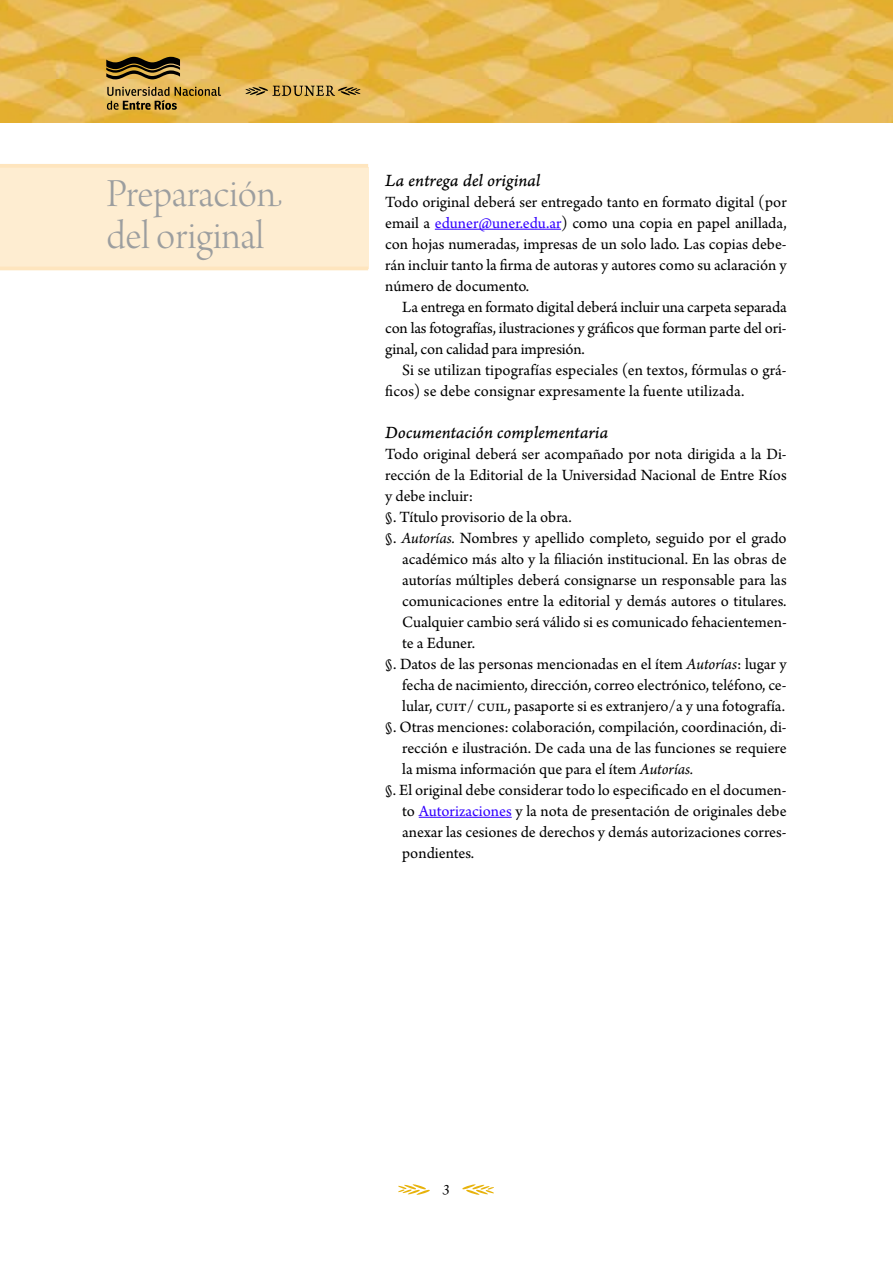
<style>
.page{position:relative;width:893px;height:1263px;background:#fff}
.page>*{position:absolute;margin:0;border:0;box-sizing:border-box;transform-origin:0 0}
.t1{font:42px/42px "Arno Pro Light Display";color:#9c9e9f}
.t2{font:18px "Arno Pro Italic Caption";letter-spacing:-.005em;color:#000}
.t3{font:16.5px/21px "Arno Pro";color:#000;text-align:justify}
.t4{font:italic 15px "Arno Pro";color:#000}
.s1{color:#3200ff}
.s2{font-style:italic}
</style>
<div class="page">
<svg style="left:398px;top:1184px;width:32px;height:11px"></svg>
<svg style="left:462px;top:1184px;width:32px;height:11px"></svg>
<img style="left:0;top:0;width:893px;height:123px">
<svg style="left:246px;top:86px;width:114px;height:10px"></svg>
<svg style="left:107px;top:87px;width:114px;height:23px;background:#b18f43"></svg>
<svg style="left:106px;top:57px;width:74px;height:22px;background:#644f21"></svg>
<div style="left:0;top:167px;width:368px;height:101px;background:#feedd1"></div>
<hr style="left:0;top:267px;width:368px;height:3px;background:#fee5be">
<hr style="left:0;top:164px;width:368px;height:4px;background:#fee5be">
<hr style="left:435px;top:229px;width:126px;height:1px;background:#3200ff">
<hr style="left:419px;top:817px;width:93px;height:1px;background:#3200ff">
<h1 class="t1" style="left:106px;top:176px;width:177px">Preparación del original</h1>
<p class="t2" style="left:385px;top:169px;width:157px">La entrega del original</p>
<p class="t3" style="left:385px;top:192px;width:403px">Todo original deberá ser entregado tanto en formato digital (por email a <span class="s1">eduner@uner.edu.ar</span>) como una copia en papel anillada, con hojas numeradas, impresas de un solo lado. Las copias debe&shy;rán incluir tanto la firma de autoras y autores como su aclaración y número de documento.</p>
<p class="t3" style="left:385px;top:297px;width:403px;text-indent:17px">La entrega en formato digital deberá incluir una carpeta separada con las fotografías, ilustraciones y gráficos que forman parte del ori&shy;ginal, con calidad para impresión.</p>
<p class="t3" style="left:385px;top:360px;width:403px;text-indent:17px">Si se utilizan tipografías especiales (en textos, fórmulas o grá&shy;ficos) se debe consignar expresamente la fuente utilizada.</p>
<p class="t2" style="left:385px;top:421px;width:224px">Documentación complementaria</p>
<p class="t3" style="left:385px;top:444px;width:403px">Todo original deberá ser acompañado por nota dirigida a la Di-</p>
<p class="t3" style="left:385px;top:465px;width:403px">rección de la Editorial de la Universidad Nacional de Entre Ríos</p>
<p class="t3" style="left:385px;top:486px;width:89px">y debe incluir:</p>
<p class="t3" style="left:385px;top:507px;width:188px">§. Título provisorio de la obra.</p>
<p class="t3" style="left:385px;top:528px;width:403px">§. <span class="s2">Autorías.</span> Nombres y apellido completo, seguido por el grado</p>
<p class="t3" style="left:402px;top:549px;width:386px">académico más alto y la filiación institucional. En las obras de</p>
<p class="t3" style="left:402px;top:570px;width:386px">autorías múltiples deberá consignarse un responsable para las</p>
<p class="t3" style="left:402px;top:591px;width:386px">comunicaciones entre la editorial y demás autores o titulares.</p>
<p class="t3" style="left:402px;top:612px;width:386px">Cualquier cambio será válido si es comunicado fehacientemen-</p>
<p class="t3" style="left:402px;top:633px;width:74px">te a Eduner.</p>
<p class="t3" style="left:385px;top:654px;width:403px">§. Datos de las personas mencionadas en el ítem <span class="s2">Autorías</span>: lugar y</p>
<p class="t3" style="left:402px;top:675px;width:386px">fecha de nacimiento, dirección, correo electrónico, teléfono, ce-</p>
<p class="t3" style="left:402px;top:696px;width:384px">lular, cuit/ cuil, pasaporte si es extranjero/a y una fotografía.</p>
<p class="t3" style="left:385px;top:717px;width:403px">§. Otras menciones: colaboración, compilación, coordinación, di-</p>
<p class="t3" style="left:402px;top:738px;width:386px">rección e ilustración. De cada una de las funciones se requiere</p>
<p class="t3" style="left:402px;top:759px;width:292px">la misma información que para el ítem <span class="s2">Autorías.</span></p>
<p class="t3" style="left:385px;top:780px;width:403px">§. El original debe considerar todo lo especificado en el documen-</p>
<p class="t3" style="left:402px;top:801px;width:386px">to <span class="s1">Autorizaciones</span> y la nota de presentación de originales debe</p>
<p class="t3" style="left:402px;top:822px;width:386px">anexar las cesiones de derechos y demás autorizaciones corres-</p>
<p class="t3" style="left:402px;top:843px;width:74px">pondientes.</p>
<p class="t4" style="left:442px;top:1181px;width:9px">3</p>
</div>
